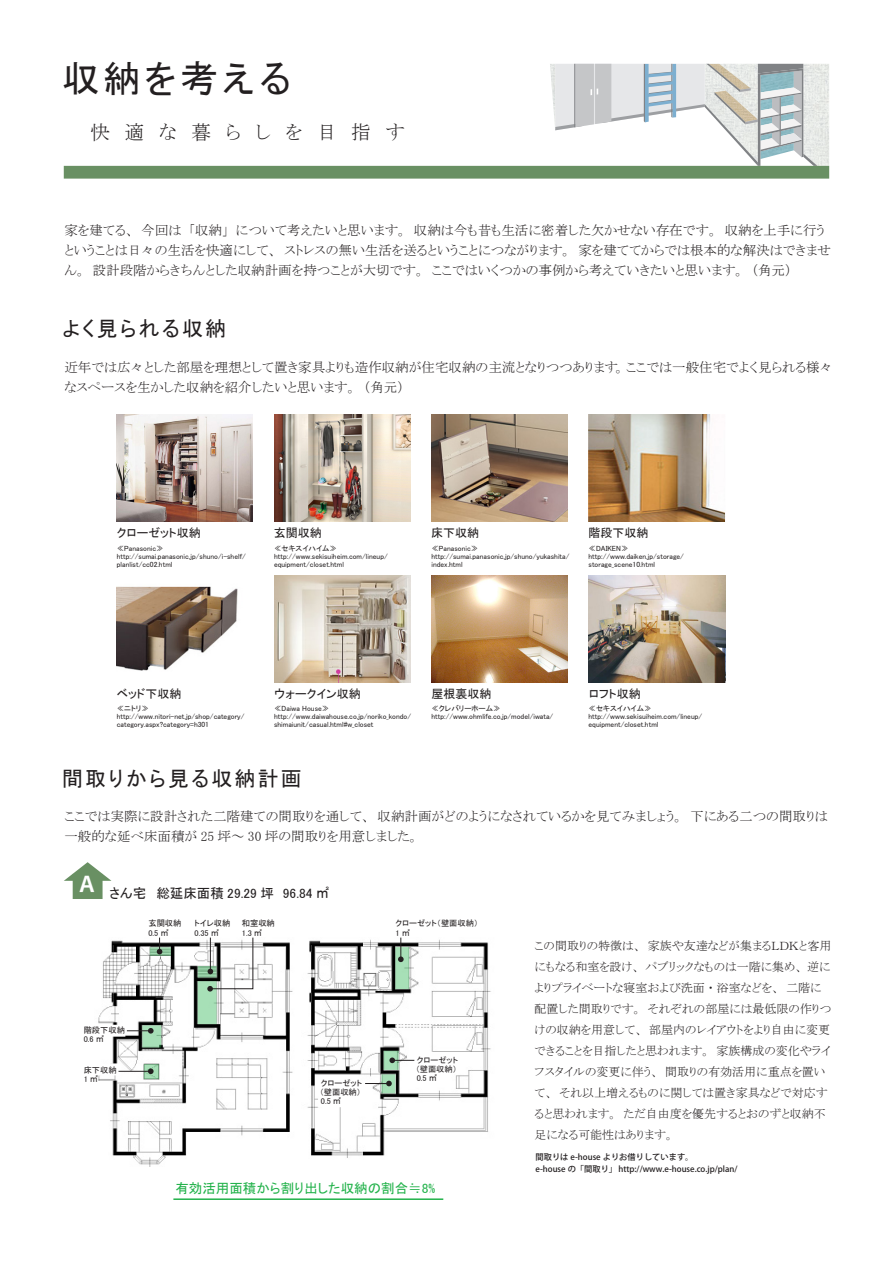
<style>
.page{position:relative;width:893px;height:1263px;background:#fff}
.page>*{position:absolute;margin:0;border:0;box-sizing:border-box;transform-origin:0 0}
.t1{font:37.5px "MS P Gothic";letter-spacing:.1em;color:#231f20}
.t2{font:21px "MS P Gothic";letter-spacing:.1em;color:#231f20}
.t3{font:700 21px "Koz Go Std";color:#fff}
.t4{font:19.5px "MS P Mincho";letter-spacing:.76em;color:#231f20}
.t5{font:13.5px/20.2px "MS P Mincho";color:#231f20}
.t6{font:13.5px "MS P Gothic";color:#231f20}
.t7{font:13.5px "MS P Gothic";color:#23b24b}
.t8{font:12px/21px "MS P Mincho";color:#231f20}
.t9{font:12px "MS P Gothic";color:#231f20}
.t10{font:8.25px/9px "MS P Gothic";color:#231f20}
.t11{font:500 8.25px "Koz Go Std";color:#231f20}
.t12{font:7.5px/7.8px "MS P Gothic";color:#231f20}
</style>
<div class="page">
<img style="left:817px;top:64px;width:12px;height:102px">
<img style="left:98px;top:939px;width:393px;height:227px">
<svg style="left:150px;top:947px;width:21px;height:9px"></svg>
<svg style="left:198px;top:966px;width:9px;height:11px"></svg>
<div style="left:198px;top:981px;width:19px;height:43px;background:#a7e0b7"></div>
<div style="left:142px;top:1025px;width:19px;height:22px;background:#a7e0b7"></div>
<svg style="left:144px;top:1064px;width:15px;height:15px"></svg>
<div style="left:395px;top:947px;width:14px;height:42px;background:#a7e0b7"></div>
<svg style="left:384px;top:1051px;width:15px;height:19px"></svg>
<svg style="left:381px;top:1074px;width:14px;height:19px"></svg>
<div style="left:73px;top:874px;width:30px;height:25px;background:#699063"></div>
<svg style="left:64px;top:862px;width:47px;height:19px"></svg>
<div style="left:318px;top:1095px;width:33px;height:12px;background:#fff"></div>
<div style="left:99px;top:1025px;width:26px;height:12px;background:#fff"></div>
<div style="left:95px;top:1063px;width:26px;height:12px;background:#fff"></div>
<svg style="left:157px;top:937px;width:5px;height:17px"></svg>
<svg style="left:126px;top:1028px;width:28px;height:5px"></svg>
<svg style="left:118px;top:1068px;width:36px;height:6px"></svg>
<svg style="left:398px;top:937px;width:6px;height:25px"></svg>
<svg style="left:207px;top:937px;width:47px;height:54px"></svg>
<svg style="left:389px;top:1057px;width:26px;height:6px"></svg>
<svg style="left:364px;top:1081px;width:28px;height:5px"></svg>
<svg style="left:173px;top:1198px;width:271px;height:2px"></svg>
<img style="left:117px;top:415px;width:136px;height:106px">
<img style="left:274px;top:415px;width:136px;height:106px">
<img style="left:431px;top:415px;width:136px;height:106px">
<img style="left:589px;top:415px;width:136px;height:106px">
<img style="left:117px;top:586px;width:121px;height:85px">
<img style="left:274px;top:576px;width:136px;height:106px">
<img style="left:432px;top:576px;width:136px;height:106px">
<img style="left:589px;top:576px;width:136px;height:106px">
<img style="left:550px;top:64px;width:5px;height:58px">
<svg style="left:555px;top:64px;width:262px;height:102px"></svg>
<div style="left:64px;top:166px;width:765px;height:13px;background:#699063"></div>
<h1 class="t1" style="left:62px;top:60px;width:231px">収納を考える</h1>
<h3 class="t4" style="left:90px;top:123px;width:316px">快適な暮らしを目指す</h3>
<h3 class="t5" style="left:64px;top:220px;width:768px">家を建てる、今回は「収納」について考えたいと思います。収納は今も昔も生活に密着した欠かせない存在です。収納を上手に行うということは日々の生活を快適にして、ストレスの無い生活を送るということにつながります。家を建ててからでは根本的な解決はできません。設計段階からきちんとした収納計画を持つことが大切です。ここではいくつかの事例から考えていきたいと思います。（角元）</h3>
<h2 class="t2" style="left:62px;top:318px;width:166px">よく見られる収納</h2>
<h3 class="t5" style="left:64px;top:357px;width:770px">近年では広々とした部屋を理想として置き家具よりも造作収納が住宅収納の主流となりつつあります。ここでは一般住宅でよく見られる様々なスペースを生かした収納を紹介したいと思います。（角元）</h3>
<h3 class="t9" style="left:117px;top:527px;width:85px">クローゼット収納</h3>
<h3 class="t9" style="left:274px;top:527px;width:49px">玄関収納</h3>
<h3 class="t9" style="left:431px;top:527px;width:49px">床下収納</h3>
<h3 class="t9" style="left:588px;top:527px;width:61px">階段下収納</h3>
<p class="t12" style="left:117px;top:544px;width:48px">≪Panasonic≫</p>
<p class="t12" style="left:117px;top:552px;width:130px">http://sumai.panasonic.jp/shuno/i-shelf/ planlist/cc02.html</p>
<p class="t12" style="left:274px;top:544px;width:65px">≪セキスイハイム≫</p>
<p class="t12" style="left:274px;top:552px;width:115px">http://www.sekisuiheim.com/lineup/ equipment/closet.html</p>
<p class="t12" style="left:431px;top:544px;width:48px">≪Panasonic≫</p>
<p class="t12" style="left:431px;top:552px;width:140px">http://sumai.panasonic.jp/shuno/yukashita/ index.html</p>
<p class="t12" style="left:589px;top:544px;width:41px">≪DAIKEN≫</p>
<p class="t12" style="left:589px;top:552px;width:97px">http://www.daiken.jp/storage/ storage_scene10.html</p>
<h3 class="t9" style="left:117px;top:688px;width:66px">ベッド下収納</h3>
<h3 class="t9" style="left:274px;top:688px;width:88px">ウォークイン収納</h3>
<h3 class="t9" style="left:432px;top:688px;width:61px">屋根裏収納</h3>
<h3 class="t9" style="left:589px;top:688px;width:53px">ロフト収納</h3>
<p class="t12" style="left:117px;top:704px;width:34px">≪ニトリ≫</p>
<p class="t12" style="left:117px;top:712px;width:129px">http://www.nitori-net.jp/shop/category/ category.aspx?category=h301</p>
<p class="t12" style="left:274px;top:704px;width:57px">≪Daiwa House≫</p>
<p class="t12" style="left:274px;top:712px;width:139px">http://www.daiwahouse.co.jp/noriko_kondo/ shimaiunit/casual.html#w_closet</p>
<p class="t12" style="left:431px;top:704px;width:71px">≪クレバリーホーム≫</p>
<p class="t12" style="left:431px;top:712px;width:123px">http://www.ohmlife.co.jp/model/iwata/</p>
<p class="t12" style="left:589px;top:704px;width:65px">≪セキスイハイム≫</p>
<p class="t12" style="left:589px;top:712px;width:115px">http://www.sekisuiheim.com/lineup/ equipment/closet.html</p>
<h2 class="t2" style="left:62px;top:768px;width:241px">間取りから見る収納計画</h2>
<h3 class="t5" style="left:64px;top:806px;width:765px">ここでは実際に設計された二階建ての間取りを通して、収納計画がどのようになされているかを見てみましょう。下にある二つの間取りは一般的な延べ床面積が 25 坪～ 30 坪の間取りを用意しました。</h3>
<h2 class="t3" style="left:76px;top:871px;width:22px">Ａ</h2>
<h3 class="t6" style="left:109px;top:886px;width:38px">さん宅</h3>
<h3 class="t6" style="left:156px;top:886px;width:175px">総延床面積 29.29 坪　96.84 ㎡</h3>
<p class="t10" style="left:148px;top:919px;width:34px">玄関収納<br>0.5 ㎡</p>
<p class="t10" style="left:195px;top:919px;width:37px">トイレ収納<br>0.35 ㎡</p>
<p class="t10" style="left:242px;top:919px;width:34px">和室収納<br>1.3 ㎡</p>
<p class="t10" style="left:396px;top:919px;width:84px">クローゼット（壁面収納）<br>1㎡</p>
<p class="t10" style="left:84px;top:1026px;width:43px">階段下収納<br>0.6 ㎡</p>
<p class="t10" style="left:84px;top:1066px;width:34px">床下収納<br>1㎡</p>
<p class="t10" style="left:320px;top:1078px;width:44px">クローゼット（壁面収納）<br>0.5 ㎡</p>
<p class="t10" style="left:416px;top:1056px;width:44px">クローゼット（壁面収納）<br>0.5 ㎡</p>
<h3 class="t7" style="left:175px;top:1181px;width:261px">有効活用面積から割り出した収納の割合≒8%</h3>
<p class="t8" style="left:535px;top:935px;width:298px">この間取りの特徴は、家族や友達などが集まるＬＤＫと客用にもなる和室を設け、パブリックなものは一階に集め、逆によりプライベートな寝室および洗面・浴室などを、二階に配置した間取りです。それぞれの部屋には最低限の作りつけの収納を用意して、部屋内のレイアウトをより自由に変更できることを目指したと思われます。家族構成の変化やライフスタイルの変更に伴う、間取りの有効活用に重点を置いて、それ以上増えるものに関しては置き家具などで対応すると思われます。ただ自由度を優先するとおのずと収納不足になる可能性はあります。</p>
<p class="t11" style="left:536px;top:1152px;width:159px">間取りは e-house よりお借りしています。</p>
<p class="t11" style="left:536px;top:1164px;width:203px">e-house の「間取り」http://www.e-house.co.jp/plan/</p>
</div>
